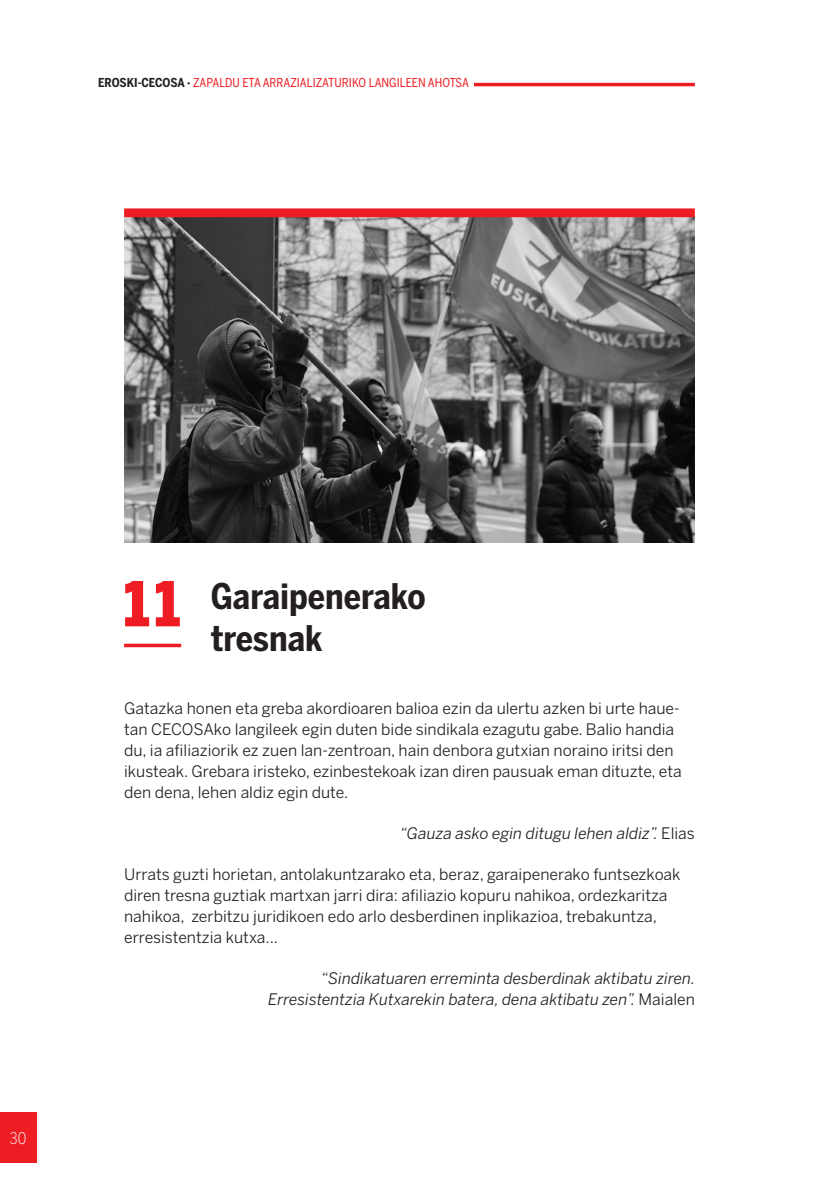
<style>
.page{position:relative;width:819px;height:1191px;background:#fff}
.page>*{position:absolute;margin:0;border:0;box-sizing:border-box;transform-origin:0 0}
.t1{font:900 61.25px "Benton Sans Cond";color:#ee1d23}
.t2{font:700 35px/42px "Benton Sans Cond";color:#231f20}
.t3{font:15.75px/21px "Benton Sans";color:#231f20}
.t4{font:italic 15.75px/21px "Benton Sans";color:#231f20;text-align:right}
.t5{font:300 15.75px "Benton Sans Cond";color:#fff}
.t6{font:12.25px "Benton Sans Cond";color:#ee1d23}
.t7{font:700 12.25px "Benton Sans Cond";letter-spacing:-.005em;color:#231f20}
.s1{font-weight:400;color:#ee1d23}
.s2{font-style:normal}
</style>
<div class="page">
<hr style="left:474px;top:83px;width:221px;height:3px;background:#ee1d23">
<div style="left:0;top:1112px;width:36px;height:51px;background:#ee1d23"></div>
<hr style="left:124px;top:644px;width:57px;height:3px;background:#ee1d23">
<img style="left:124px;top:217px;width:571px;height:325px">
<div style="left:124px;top:208px;width:571px;height:9px;background:#ee1d23"></div>
<p class="t7" style="left:98px;top:75px;width:103px">EROSKI-CECOSA · <span class="s1">ZAPA</span></p>
<p class="t6" style="left:219px;top:75px;width:13px">LDUE</p>
<p class="t6" style="left:249px;top:75px;width:13px">TAARRA</p>
<p class="t6" style="left:290px;top:75px;width:51px">ZIALIZATURIK</p>
<p class="t6" style="left:358px;top:75px;width:105px">O LANGI LEEN AHOTSA</p>
<p class="t5" style="left:10px;top:1129px;width:18px">30</p>
<h1 class="t1" style="left:124px;top:568px;width:58px">11</h1>
<h2 class="t2" style="left:211px;top:575px;width:216px">Garaipenerako tresnak</h2>
<p class="t3" style="left:124px;top:698px;width:559px">Gatazka honen eta greba akordioaren balioa ezin da ulertu azken bi urte haue&shy;tan CECOSAko langileek egin duten bide sindikala ezagutu gabe. Balio handia du, ia afiliaziorik ez zuen lan-zentroan, hain denbora gutxian noraino iritsi den ikusteak. Grebara iristeko, ezinbestekoak izan diren pausuak eman dituzte, eta den dena, lehen aldiz egin dute.</p>
<p class="t4" style="left:400px;top:823px;width:296px">“Gauza asko egin ditugu lehen aldiz”. <span class="s2">Elias</span></p>
<p class="t3" style="left:124px;top:863px;width:558px">Urrats guzti horietan, antolakuntzarako eta, beraz, garaipenerako funtsezkoak diren tresna guztiak martxan jarri dira: afiliazio kopuru nahikoa, ordezkaritza nahikoa, zerbitzu juridikoen edo arlo desberdinen inplikazioa, trebakuntza, erresistentzia kutxa...</p>
<p class="t4" style="left:268px;top:967px;width:428px">“Sindikatuaren erreminta desberdinak aktibatu ziren.<br>Erresistentzia Kutxarekin batera, dena aktibatu zen”. <span class="s2">Maialen</span></p>
</div>
